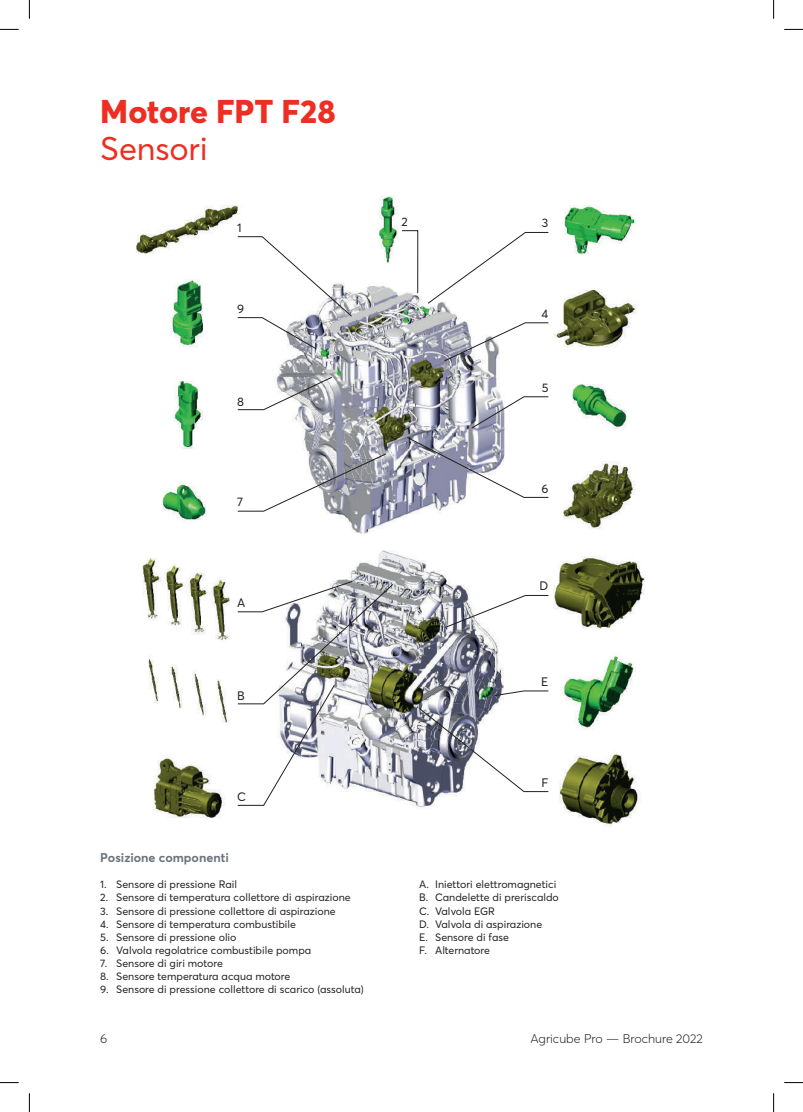
<style>
.page{position:relative;width:803px;height:1112px;background:#fff}
.page>*{position:absolute;margin:0;border:0;box-sizing:border-box;transform-origin:0 0}
.t1{font:800 32.5px "Averta PE";color:#ee2e22}
.t2{font:32.5px "Averta PE";letter-spacing:-.005em;color:#ee2e22}
.t3{font:300 12.5px "Averta PE";color:#231f20}
.t4{font:700 12.5px "Averta PE";color:#6b747d}
.t5{font:12.12px "Averta PE";color:#231f20}
.t6{font:10.62px/13.1px "Averta PE";color:#231f20}
</style>
<div class="page">
<img style="left:338px;top:550px;width:166px;height:258px">
<img style="left:264px;top:278px;width:241px;height:256px">
<img style="left:148px;top:659px;width:82px;height:64px">
<img style="left:553px;top:556px;width:92px;height:73px">
<img style="left:563px;top:656px;width:73px;height:74px">
<img style="left:153px;top:755px;width:72px;height:64px">
<img style="left:559px;top:754px;width:81px;height:74px">
<img style="left:136px;top:205px;width:102px;height:49px">
<img style="left:379px;top:196px;width:40px;height:72px">
<img style="left:564px;top:205px;width:73px;height:49px">
<img style="left:554px;top:289px;width:82px;height:58px">
<img style="left:572px;top:384px;width:55px;height:45px">
<img style="left:563px;top:461px;width:72px;height:68px">
<img style="left:162px;top:481px;width:44px;height:40px">
<img style="left:174px;top:380px;width:29px;height:69px">
<img style="left:170px;top:279px;width:33px;height:69px">
<svg style="left:237px;top:376px;width:96px;height:34px"></svg>
<svg style="left:237px;top:236px;width:115px;height:113px"></svg>
<img style="left:142px;top:558px;width:88px;height:82px">
<svg style="left:237px;top:580px;width:157px;height:225px"></svg>
<svg style="left:237px;top:453px;width:150px;height:58px"></svg>
<svg style="left:494px;top:690px;width:55px;height:6px"></svg>
<svg style="left:471px;top:396px;width:78px;height:33px"></svg>
<svg style="left:446px;top:594px;width:103px;height:33px"></svg>
<svg style="left:443px;top:322px;width:106px;height:39px"></svg>
<svg style="left:419px;top:707px;width:130px;height:85px"></svg>
<svg style="left:407px;top:436px;width:142px;height:62px"></svg>
<svg style="left:427px;top:232px;width:122px;height:72px"></svg>
<svg style="left:401px;top:230px;width:17px;height:63px"></svg>
<svg style="left:0;top:29px;width:19px;height:1px"></svg>
<svg style="left:784px;top:29px;width:19px;height:1px"></svg>
<svg style="left:0;top:1082px;width:19px;height:1px"></svg>
<svg style="left:784px;top:1082px;width:19px;height:1px"></svg>
<svg style="left:29px;top:0;width:1px;height:19px"></svg>
<svg style="left:29px;top:1093px;width:1px;height:18px"></svg>
<svg style="left:773px;top:0;width:1px;height:19px"></svg>
<svg style="left:773px;top:1093px;width:1px;height:18px"></svg>
<h1 class="t1" style="left:100px;top:89px;width:237px">Motore FPT F28</h1>
<h1 class="t2" style="left:100px;top:126px;width:109px">Sensori</h1>
<p class="t5" style="left:237px;top:219px;width:6px">1</p>
<p class="t5" style="left:237px;top:300px;width:9px">9</p>
<p class="t5" style="left:237px;top:393px;width:8px">8</p>
<p class="t5" style="left:237px;top:493px;width:7px">7</p>
<p class="t5" style="left:237px;top:594px;width:10px">A</p>
<p class="t5" style="left:237px;top:687px;width:9px">B</p>
<p class="t5" style="left:237px;top:787px;width:10px">C</p>
<p class="t4" style="left:100px;top:848px;width:130px">Posizione componenti</p>
<p class="t6" style="left:100px;top:877px;width:138px">1. Sensore di pressione Rail</p>
<p class="t6" style="left:100px;top:890px;width:252px">2. Sensore di temperatura collettore di aspirazione</p>
<p class="t6" style="left:100px;top:903px;width:237px">3. Sensore di pressione collettore di aspirazione</p>
<p class="t6" style="left:100px;top:916px;width:197px">4. Sensore di temperatura combustibile</p>
<p class="t6" style="left:100px;top:929px;width:138px">5. Sensore di pressione olio</p>
<p class="t6" style="left:100px;top:942px;width:212px">6. Valvola regolatrice combustibile pompa</p>
<p class="t6" style="left:100px;top:956px;width:124px">7. Sensore di giri motore</p>
<p class="t6" style="left:100px;top:969px;width:192px">8. Sensore temperatura acqua motore</p>
<p class="t6" style="left:100px;top:982px;width:265px">9. Sensore di pressione collettore di scarico (assoluta)</p>
<p class="t5" style="left:401px;top:213px;width:8px">2</p>
<p class="t5" style="left:542px;top:215px;width:8px">3</p>
<p class="t5" style="left:541px;top:305px;width:8px">4</p>
<p class="t5" style="left:542px;top:379px;width:8px">5</p>
<p class="t5" style="left:541px;top:480px;width:9px">6</p>
<p class="t5" style="left:540px;top:577px;width:10px">D</p>
<p class="t5" style="left:541px;top:673px;width:9px">E</p>
<p class="t5" style="left:541px;top:773px;width:9px">F</p>
<p class="t6" style="left:419px;top:877px;width:141px">A. Iniettori elettromagnetici<br>B. Candelette di preriscaldo<br>C. Valvola EGR<br>D. Valvola di aspirazione<br>E. Sensore di fase<br>F. Alternatore</p>
<p class="t3" style="left:100px;top:1029px;width:9px">6</p>
<p class="t3" style="left:530px;top:1029px;width:174px">Agricube Pro — Brochure 2022</p>
</div>
